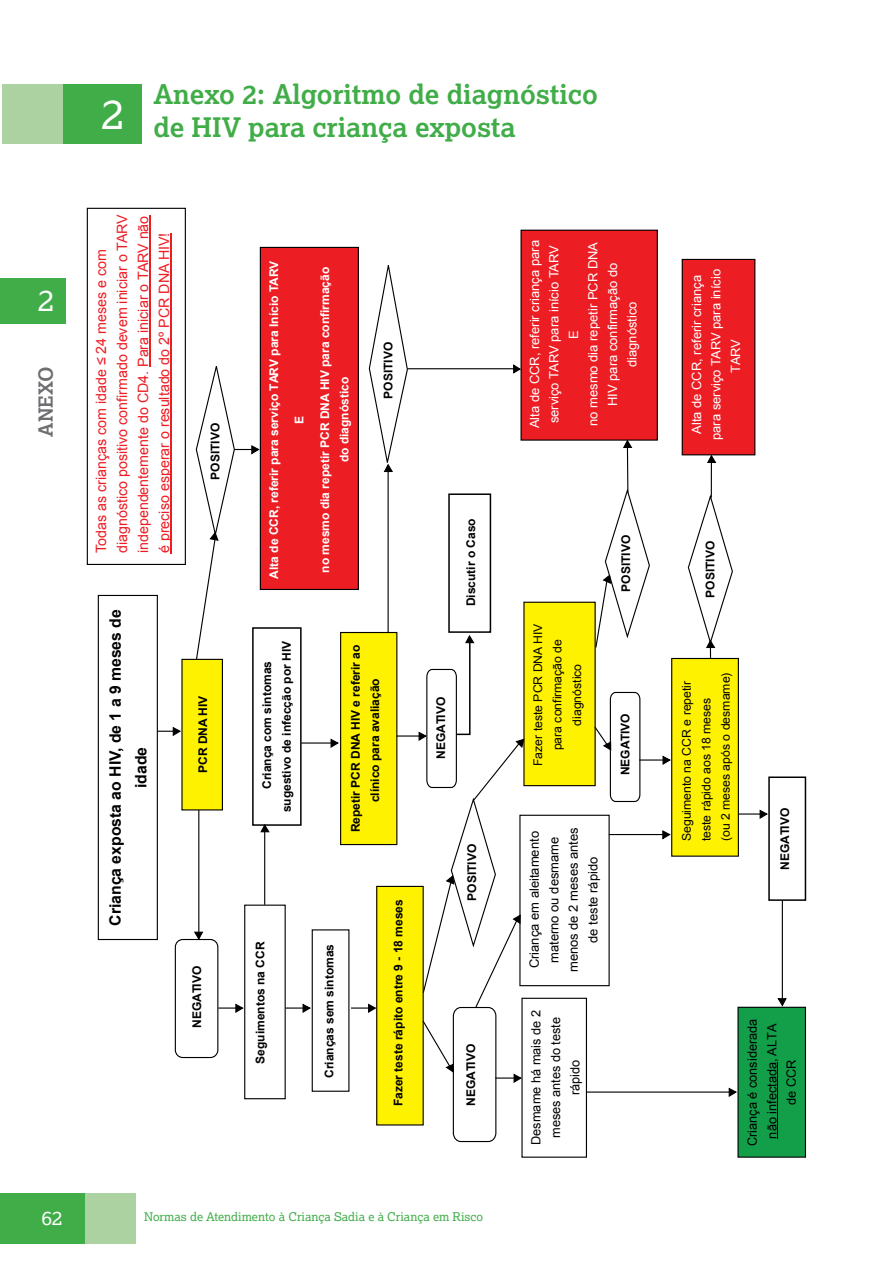
<style>
.page{position:relative;width:893px;height:1263px;background:#fff}
.page>*{position:absolute;margin:0;border:0;box-sizing:border-box;transform-origin:0 0}
.t1{font:42px "Lexia";color:#fff}
.t2{font:30px "Lexia";color:#fff}
.t3{font:700 27px/32.4px "Lexia";color:#41ad49}
.t4{font:700 19.5px "Lexia";color:#6d6e71}
.t5{font:19.5px "Lexia";color:#fff}
.t6{font:700 15.75px/25.5px "Arial";color:#000;text-align:center}
.t7{font:14.25px/21px "Arial";color:#ed1d24}
.t8{font:12.75px/19.5px "Arial";color:#fff;text-align:center}
.t9{font:12.75px/19.5px "Arial";color:#000;text-align:center}
.t10{font:700 12px/19.5px "Arial";color:#000;text-align:center}
.t11{font:12px/19.5px "Arial";color:#000;text-align:center}
.t12{font:700 12px/25.5px "Arial";color:#fff;text-align:center}
.t13{font:12px "Lexia";color:#41ad49}
</style>
<div class="page">
<div style="left:0;top:278px;width:65px;height:46px;background:#41ad49"></div>
<div style="left:2px;top:84px;width:139px;height:60px;background:#41ad49"></div>
<div style="left:2px;top:84px;width:60px;height:60px;background:#add2a2"></div>
<div style="left:0;top:1193px;width:86px;height:50px;background:#41ad49"></div>
<div style="left:86px;top:1193px;width:50px;height:50px;background:#add2a2"></div>
<hr style="left:149px;top:284px;width:1px;height:83px;background:#ed1d24">
<svg style="left:149px;top:253px;width:1px;height:31px"></svg>
<hr style="left:149px;top:216px;width:1px;height:37px;background:#ed1d24">
<hr style="left:170px;top:273px;width:1px;height:280px;background:#ed1d24">
<hr style="left:170px;top:233px;width:1px;height:31px;background:#ed1d24">
<div style="left:98px;top:595px;width:60px;height:345px;border:1px solid #000"></div>
<div style="left:182px;top:659px;width:40px;height:151px;background:#fff200"></div>
<div style="left:768px;top:776px;width:38px;height:125px;border:2px solid #000"></div>
<div style="left:738px;top:1007px;width:67px;height:150px;background:#139f49"></div>
<div style="left:737px;top:1007px;width:69px;height:151px;border:1px solid #000"></div>
<div style="left:524px;top:602px;width:71px;height:184px;background:#fff200"></div>
<div style="left:521px;top:230px;width:136px;height:210px;background:#ed1d24"></div>
<div style="left:520px;top:230px;width:138px;height:211px;border:1px solid #000"></div>
<div style="left:672px;top:658px;width:66px;height:198px;background:#fff200"></div>
<div style="left:671px;top:658px;width:68px;height:199px;border:1px solid #000"></div>
<div style="left:682px;top:259px;width:73px;height:196px;background:#ed1d24"></div>
<div style="left:682px;top:259px;width:73px;height:196px;border:1px solid #000"></div>
<div style="left:252px;top:627px;width:50px;height:199px;border:2px solid #000"></div>
<div style="left:341px;top:632px;width:56px;height:212px;background:#fff200"></div>
<div style="left:340px;top:632px;width:57px;height:213px;border:1px solid #000"></div>
<div style="left:87px;top:208px;width:99px;height:357px;border:1px solid #000"></div>
<div style="left:260px;top:247px;width:98px;height:342px;background:#ed1d24"></div>
<div style="left:260px;top:247px;width:99px;height:343px;border:1px solid #000"></div>
<hr style="left:777px;top:1062px;width:1px;height:76px;background:#000">
<svg style="left:157px;top:726px;width:17px;height:11px"></svg>
<hr style="left:639px;top:759px;width:31px;height:2px;background:#000">
<svg style="left:661px;top:755px;width:11px;height:10px"></svg>
<hr style="left:609px;top:834px;width:61px;height:1px;background:#000">
<svg style="left:661px;top:829px;width:11px;height:11px"></svg>
<hr style="left:782px;top:900px;width:1px;height:103px;background:#000">
<svg style="left:777px;top:997px;width:11px;height:11px"></svg>
<hr style="left:586px;top:1091px;width:148px;height:2px;background:#000">
<svg style="left:728px;top:1087px;width:10px;height:10px"></svg>
<hr style="left:738px;top:813px;width:29px;height:2px;background:#000">
<svg style="left:759px;top:809px;width:10px;height:10px"></svg>
<hr style="left:711px;top:457px;width:1px;height:41px;background:#000">
<svg style="left:706px;top:453px;width:11px;height:11px"></svg>
<svg style="left:687px;top:492px;width:47px;height:166px"></svg>
<svg style="left:595px;top:439px;width:56px;height:210px"></svg>
<svg style="left:195px;top:361px;width:66px;height:299px"></svg>
<hr style="left:408px;top:368px;width:108px;height:1px;background:#000">
<svg style="left:512px;top:363px;width:10px;height:11px"></svg>
<svg style="left:174px;top:668px;width:467px;height:475px"></svg>
<svg style="left:418px;top:493px;width:107px;height:516px"></svg>
<hr style="left:264px;top:827px;width:1px;height:78px;background:#000">
<svg style="left:259px;top:823px;width:11px;height:10px"></svg>
<hr style="left:388px;top:467px;width:1px;height:166px;background:#000">
<svg style="left:368px;top:265px;width:40px;height:208px"></svg>
<hr style="left:351px;top:1007px;width:23px;height:2px;background:#000">
<svg style="left:367px;top:1003px;width:11px;height:10px"></svg>
<h2 class="t2" style="left:38px;top:282px;width:18px">2</h2>
<h3 class="t4" style="left:33px;top:437px;width:72px;rotate:-90deg">ANEXO</h3>
<h1 class="t1" style="left:101px;top:87px;width:24px">2</h1>
<h3 class="t3" style="left:153px;top:78px;width:446px">Anexo 2: Algoritmo de diagnóstico de HIV para criança exposta</h3>
<p class="t7" style="left:91px;top:553px;width:341px;rotate:-90deg">Todas as crianças com idade ≤ 24 meses e com diagnóstico positivo confirmado devem iniciar o TARV independentemente do CD4. Para iniciar o TARV não é preciso esperar o resultado do 2º PCR DNA HIV!</p>
<p class="t10" style="left:206px;top:480px;width:58px;rotate:-90deg">POSITIVO</p>
<h3 class="t6" style="left:103px;top:926px;width:318px;rotate:-90deg">Criança exposta ao HIV, de 1 a 9 meses de idade</h3>
<p class="t10" style="left:193px;top:773px;width:79px;rotate:-90deg">PCR DNA HIV</p>
<p class="t10" style="left:187px;top:1028px;width:63px;rotate:-90deg">NEGATIVO</p>
<p class="t12" style="left:261px;top:579px;width:319px;rotate:-90deg">Alta de CCR, referir para serviço TARV para Início TARV<br>E<br>no mesmo dia repetir PCR DNA HIV para confirmação</p>
<p class="t12" style="left:332px;top:462px;width:87px;rotate:-90deg">do diagnóstico</p>
<p class="t10" style="left:379px;top:399px;width:58px;rotate:-90deg">POSITIVO</p>
<p class="t10" style="left:258px;top:812px;width:173px;rotate:-90deg">Criança com sintomas sugestivo de infecção por HIV</p>
<p class="t10" style="left:346px;top:832px;width:189px;rotate:-90deg">Repetir PCR DNA HIV e referir ao clínico para avaliação</p>
<p class="t10" style="left:251px;top:1064px;width:124px;rotate:-90deg">Seguimentos na CCR</p>
<p class="t10" style="left:320px;top:1078px;width:135px;rotate:-90deg">Crianças sem sintomas</p>
<p class="t10" style="left:389px;top:1106px;width:208px;rotate:-90deg">Fazer teste rápito entre 9 - 18 meses</p>
<p class="t10" style="left:461px;top:606px;width:90px;rotate:-90deg">Discutir o Caso</p>
<p class="t10" style="left:431px;top:759px;width:63px;rotate:-90deg">NEGATIVO</p>
<p class="t10" style="left:462px;top:901px;width:58px;rotate:-90deg">POSITIVO</p>
<p class="t10" style="left:461px;top:1106px;width:63px;rotate:-90deg">NEGATIVO</p>
<p class="t8" style="left:525px;top:428px;width:190px;rotate:-90deg">Alta de CCR, referir criança para serviço TARV para início TARV<br>E<br>no mesmo dia repetir PCR DNA<br>HIV para confirmação do diagnóstico</p>
<p class="t11" style="left:528px;top:766px;width:144px;rotate:-90deg">Fazer teste PCR DNA HIV para confirmação de diagnóstico</p>
<p class="t10" style="left:616px;top:592px;width:58px;rotate:-90deg">POSITIVO</p>
<p class="t10" style="left:616px;top:775px;width:63px;rotate:-90deg">NEGATIVO</p>
<p class="t9" style="left:525px;top:972px;width:146px;rotate:-90deg">Criança em aleitamento materno ou desmame menos de 2 meses antes de teste rápido</p>
<p class="t9" style="left:526px;top:1145px;width:136px;rotate:-90deg">Desmame há mais de 2 meses antes do teste rápido</p>
<h3 class="t5" style="left:41px;top:1205px;width:23px">62</h3>
<p class="t13" style="left:144px;top:1209px;width:340px">Normas de Atendimento à Criança Sadia e à Criança em Risco</p>
<p class="t8" style="left:687px;top:440px;width:172px;rotate:-90deg">Alta de CCR, referir criança para serviço TARV para início<br>TARV</p>
<p class="t10" style="left:701px;top:598px;width:58px;rotate:-90deg">POSITIVO</p>
<p class="t11" style="left:677px;top:841px;width:170px;text-align:left;rotate:-90deg">Seguimento na CCR e repetir teste rápido aos 18 meses<br>(ou 2 meses após o desmame)</p>
<p class="t10" style="left:775px;top:870px;width:63px;rotate:-90deg">NEGATIVO</p>
<p class="t9" style="left:743px;top:1146px;width:129px;rotate:-90deg">Criança é considerada não infectada, ALTA</p>
<p class="t9" style="left:782px;top:1105px;width:47px;rotate:-90deg">de CCR</p>
</div>
